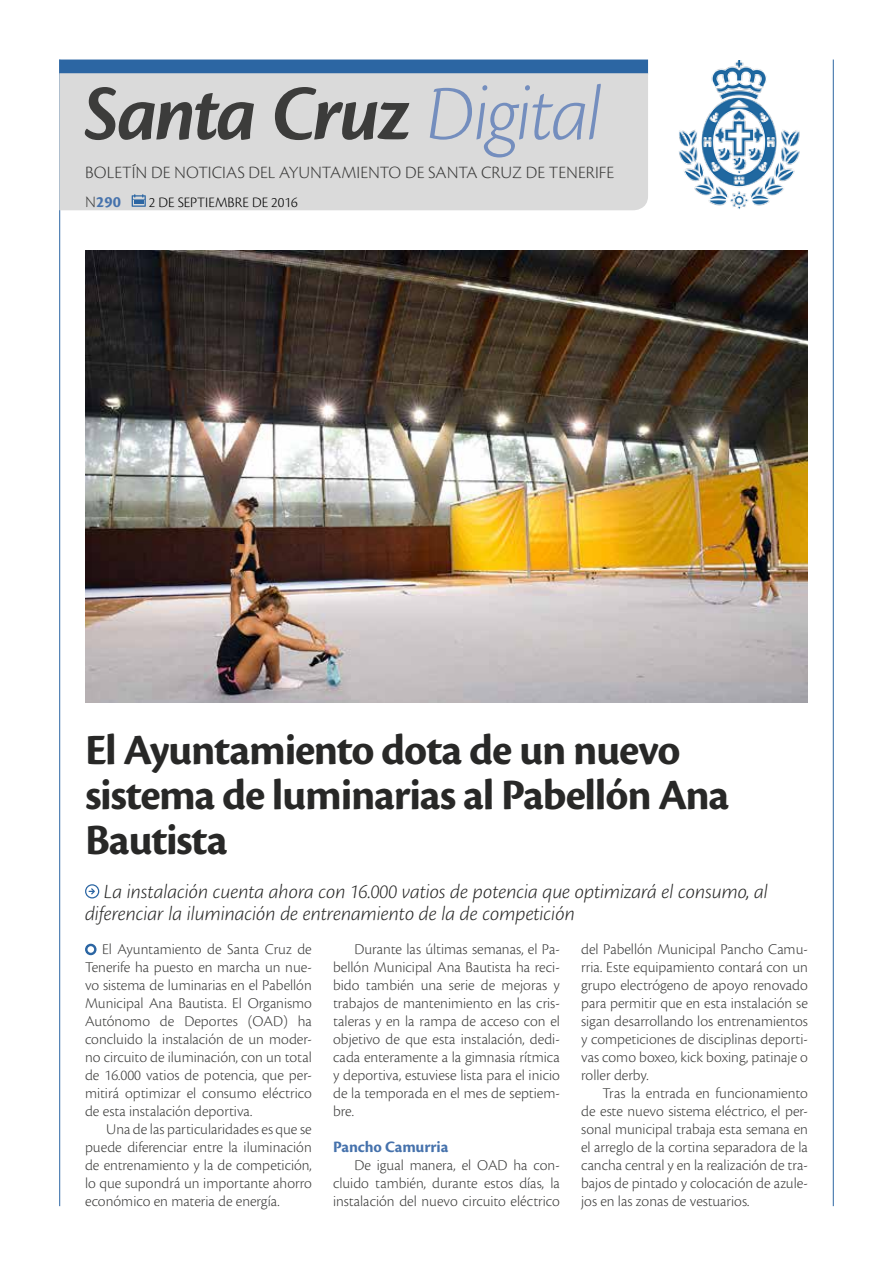
<style>
.page{position:relative;width:893px;height:1263px;background:#fff}
.page>*{position:absolute;margin:0;border:0;box-sizing:border-box;transform-origin:0 0}
.t1{font:81px "Cronos Pro Bold Disp It";letter-spacing:-.03em;color:#3c3c3b}
.t2{font:700 45px/45px "Cronos Pro";letter-spacing:-.03em;color:#282827}
.t3{font:italic 300 21px/21px "Cronos Pro";letter-spacing:-.005em;color:#282827}
.t4{font:300 18px "Cronos Pro";color:#3c3c3b}
.t5{font:700 16.5px "Cronos Pro";letter-spacing:-.005em;color:#4672ac}
.t6{font:300 15.6px/18px "Cronos Pro";color:#3c3c3b;text-align:justify}
.t7{font:300 15px "Cronos Pro";color:#000}
.s1{font-family:"Cronos Pro";font-weight:300;font-style:italic;color:#748ebe}
.s2{font-weight:300;color:#3c3c3b}
</style>
<div class="page">
<hr style="left:59px;top:60px;width:1px;height:1146px;background:#2c66a3">
<img style="left:679px;top:60px;width:121px;height:149px">
<hr style="left:833px;top:60px;width:1px;height:1146px;background:#2c66a3">
<div style="left:59px;top:60px;width:589px;height:15px;background:#2c66a3"></div>
<div style="left:59px;top:72px;width:590px;height:139px;background:#dadada"></div>
<svg style="left:132px;top:194px;width:14px;height:13px"></svg>
<svg style="left:85px;top:943px;width:12px;height:13px"></svg>
<img style="left:85px;top:251px;width:723px;height:451px">
<svg style="left:85px;top:884px;width:14px;height:14px"></svg>
<h1 class="t1" style="left:85px;top:67px;width:519px">Santa Cruz <span class="s1">Digital</span></h1>
<p class="t4" style="left:85px;top:162px;width:530px">BOLETÍN DE NOTICIAS DEL AYUNTAMIENTO DE SANTA CRUZ DE TENERIFE</p>
<p class="t5" style="left:85px;top:192px;width:38px"><span class="s2">N</span>290</p>
<p class="t7" style="left:149px;top:193px;width:150px">2 DE SEPTIEMBRE DE 2016</p>
<h2 class="t2" style="left:85px;top:729px;width:646px">El Ayuntamiento dota de un nuevo sistema de luminarias al Pabellón Ana<br>Bautista</h2>
<h3 class="t3" style="left:85px;top:881px;width:684px;text-indent:19px">La instalación cuenta ahora con 16.000 vatios de potencia que optimizará el consumo, al diferenciar la iluminación de entrenamiento de la de competición</h3>
<p class="t6" style="left:85px;top:940px;width:228px;text-indent:17px">El Ayuntamiento de Santa Cruz de Tenerife ha puesto en marcha un nue&shy;vo sistema de luminarias en el Pabellón Municipal Ana Bautista. El Organismo Autónomo de Deportes (OAD) ha concluido la instalación de un moder&shy;no circuito de iluminación, con un total de 16.000 vatios de potencia, que per&shy;mitirá optimizar el consumo eléctrico de esta instalación deportiva.</p>
<p class="t6" style="left:85px;top:1120px;width:228px;text-indent:21px">Una de las particularidades es que se puede diferenciar entre la iluminación de entrenamiento y la de competición, lo que supondrá un importante ahorro económico en materia de energía.</p>
<p class="t6" style="left:333px;top:940px;width:228px;text-indent:21px">Durante las últimas semanas, el Pa&shy;bellón Municipal Ana Bautista ha reci&shy;bido también una serie de mejoras y trabajos de mantenimiento en las cris&shy;taleras y en la rampa de acceso con el objetivo de que esta instalación, dedi&shy;cada enteramente a la gimnasia rítmica y deportiva, estuviese lista para el inicio de la temporada en el mes de septiem&shy;bre.</p>
<p class="t5" style="left:333px;top:1137px;width:117px">Pancho Camurria</p>
<p class="t6" style="left:333px;top:1156px;width:228px;text-indent:21px">De igual manera, el OAD ha con&shy;cluido también, durante estos días, la instalación del nuevo circuito eléctrico</p>
<p class="t6" style="left:581px;top:940px;width:228px">del Pabellón Municipal Pancho Camu&shy;rria. Este equipamiento contará con un grupo electrógeno de apoyo renovado para permitir que en esta instalación se sigan desarrollando los entrenamientos y competiciones de disciplinas deporti&shy;vas como boxeo, kick boxing, patinaje o roller derby.</p>
<p class="t6" style="left:581px;top:1084px;width:228px;text-indent:21px">Tras la entrada en funcionamiento de este nuevo sistema eléctrico, el per&shy;sonal municipal trabaja esta semana en el arreglo de la cortina separadora de la cancha central y en la realización de tra&shy;bajos de pintado y colocación de azule&shy;jos en las zonas de vestuarios.</p>
</div>
